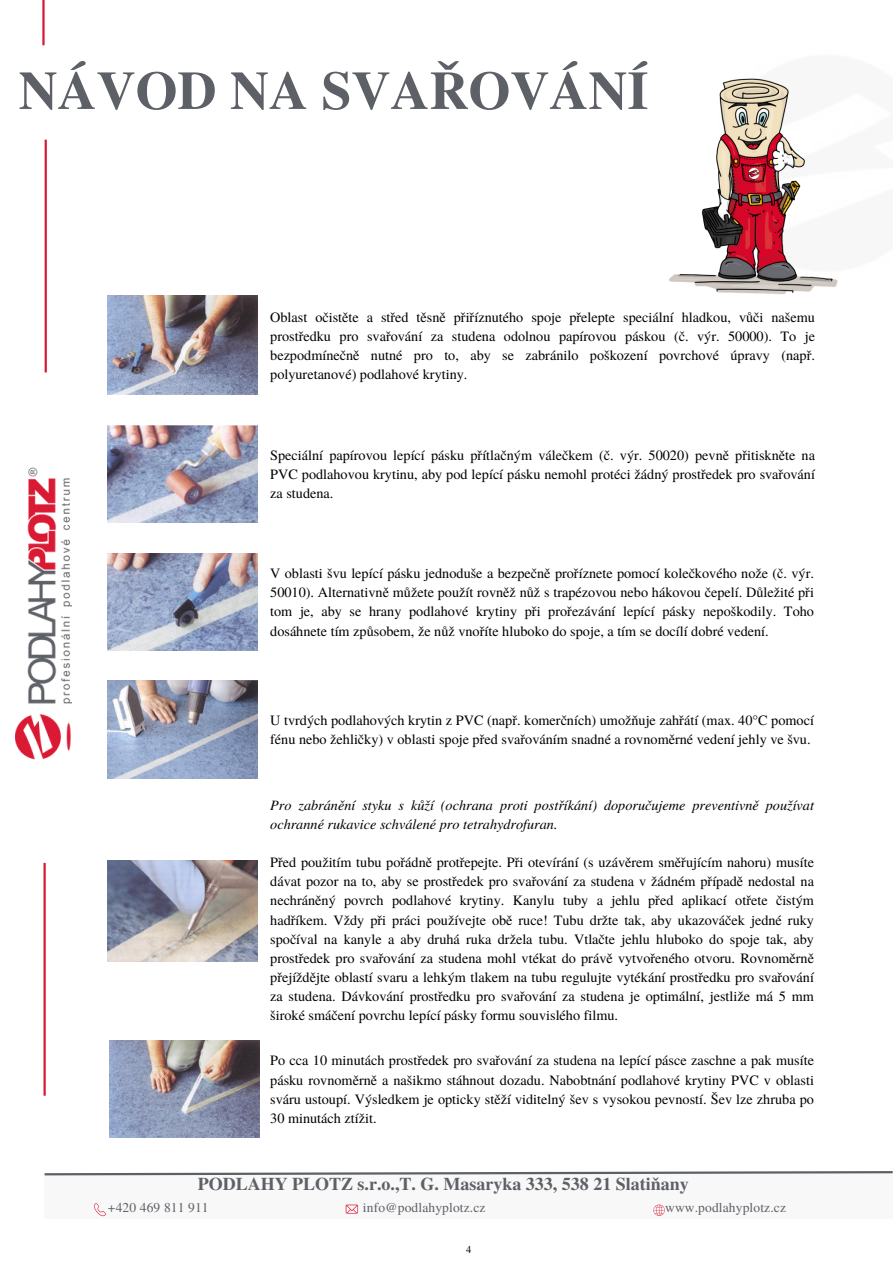
<style>
.page{position:relative;width:893px;height:1264px;background:#fff}
.page>*{position:absolute;margin:0;border:0;box-sizing:border-box;transform-origin:0 0}
.t1{font:700 54px "Te X Gyre Termes";color:#5d6167}
.t2{font:700 18px "Te X Gyre Termes";color:#5d6167}
.t3{font:14.25px/19px "Te X Gyre Termes";color:#000;text-align:justify}
.t4{font:italic 14.25px/19px "Te X Gyre Termes";color:#000}
.t5{font:13.5px "Te X Gyre Termes";letter-spacing:.01em;color:#5d6167}
.t6{font:10.5px "Te X Gyre Termes";color:#000}
</style>
<div class="page">
<hr style="left:45px;top:140px;width:2px;height:232px;background:#da1a34">
<img style="left:16px;top:467px;width:56px;height:293px">
<div style="left:45px;top:1173px;width:847px;height:45px;background:#f8f8f8"></div>
<svg style="left:44px;top:1171px;width:848px;height:5px"></svg>
<svg style="left:345px;top:1204px;width:13px;height:9px"></svg>
<svg style="left:653px;top:1204px;width:11px;height:11px"></svg>
<svg style="left:94px;top:1203px;width:12px;height:13px"></svg>
<hr style="left:43px;top:862px;width:3px;height:233px;background:#da1a34">
<hr style="left:42px;top:0;width:3px;height:45px;background:#da1a34">
<img style="left:669px;top:78px;width:169px;height:216px">
<img style="left:108px;top:296px;width:149px;height:99px">
<img style="left:108px;top:425px;width:149px;height:98px">
<img style="left:108px;top:553px;width:149px;height:97px">
<img style="left:108px;top:680px;width:149px;height:98px">
<img style="left:108px;top:860px;width:149px;height:101px">
<img style="left:110px;top:1040px;width:149px;height:97px">
<p class="t1" style="left:19px;top:49px;width:631px">NÁVOD NA SVAŘOVÁNÍ</p>
<p class="t3" style="left:270px;top:306px;width:546px">Oblast očistěte a střed těsně přiříznutého spoje přelepte speciální hladkou, vůči našemu prostředku pro svařování za studena odolnou papírovou páskou (č. výr. 50000). To je bezpodmínečně nutné pro to, aby se zabránilo poškození povrchové úpravy (např. polyuretanové) podlahové krytiny.</p>
<p class="t3" style="left:270px;top:445px;width:546px">Speciální papírovou lepící pásku přítlačným válečkem (č. výr. 50020) pevně přitiskněte na PVC podlahovou krytinu, aby pod lepící pásku nemohl protéci žádný prostředek pro svařování za studena.</p>
<p class="t3" style="left:270px;top:563px;width:545px">V oblasti švu lepící pásku jednoduše a bezpečně proříznete pomocí kolečkového nože (č. výr.<br>50010). Alternativně můžete použít rovněž nůž s trapézovou nebo hákovou čepelí. Důležité při tom je, aby se hrany podlahové krytiny při prořezávání lepící pásky nepoškodily. Toho dosáhnete tím způsobem, že nůž vnoříte hluboko do spoje, a tím se docílí dobré vedení.</p>
<p class="t3" style="left:270px;top:710px;width:545px">U tvrdých podlahových krytin z PVC (např. komerčních) umožňuje zahřátí (max. 40°C pomocí fénu nebo žehličky) v oblasti spoje před svařováním snadné a rovnoměrné vedení jehly ve švu.</p>
<p class="t4" style="left:270px;top:794px;width:545px">Pro zabránění styku s kůží (ochrana proti postříkání) doporučujeme preventivně používat ochranné rukavice schválené pro tetrahydrofuran.</p>
<p class="t3" style="left:270px;top:852px;width:545px">Před použitím tubu pořádně protřepejte. Při otevírání (s uzávěrem směřujícím nahoru) musíte dávat pozor na to, aby se prostředek pro svařování za studena v žádném případě nedostal na nechráněný povrch podlahové krytiny. Kanylu tuby a jehlu před aplikací otřete čistým hadříkem. Vždy při práci používejte obě ruce! Tubu držte tak, aby ukazováček jedné ruky spočíval na kanyle a aby druhá ruka držela tubu. Vtlačte jehlu hluboko do spoje tak, aby prostředek pro svařování za studena mohl vtékat do právě vytvořeného otvoru. Rovnoměrně přejíždějte oblastí svaru a lehkým tlakem na tubu regulujte vytékání prostředku pro svařování za studena. Dávkování prostředku pro svařování za studena je optimální, jestliže má 5 mm široké smáčení povrchu lepící pásky formu souvislého filmu.</p>
<p class="t3" style="left:270px;top:1050px;width:545px">Po cca 10 minutách prostředek pro svařování za studena na lepící pásce zaschne a pak musíte pásku rovnoměrně a našikmo stáhnout dozadu. Nabobtnání podlahové krytiny PVC v oblasti sváru ustoupí. Výsledkem je opticky stěží viditelný šev s vysokou pevností. Šev lze zhruba po 30 minutách ztížit.</p>
<p class="t2" style="left:198px;top:1170px;width:492px">PODLAHY PLOTZ s.r.o.,T. G. Masaryka 333, 538 21 Slatiňany</p>
<p class="t5" style="left:108px;top:1197px;width:102px">+420 469 811 911</p>
<p class="t5" style="left:363px;top:1197px;width:124px">info@podlahyplotz.cz</p>
<p class="t6" style="left:466px;top:1241px;width:7px">4</p>
<p class="t5" style="left:665px;top:1197px;width:122px">www.podlahyplotz.cz</p>
</div>
